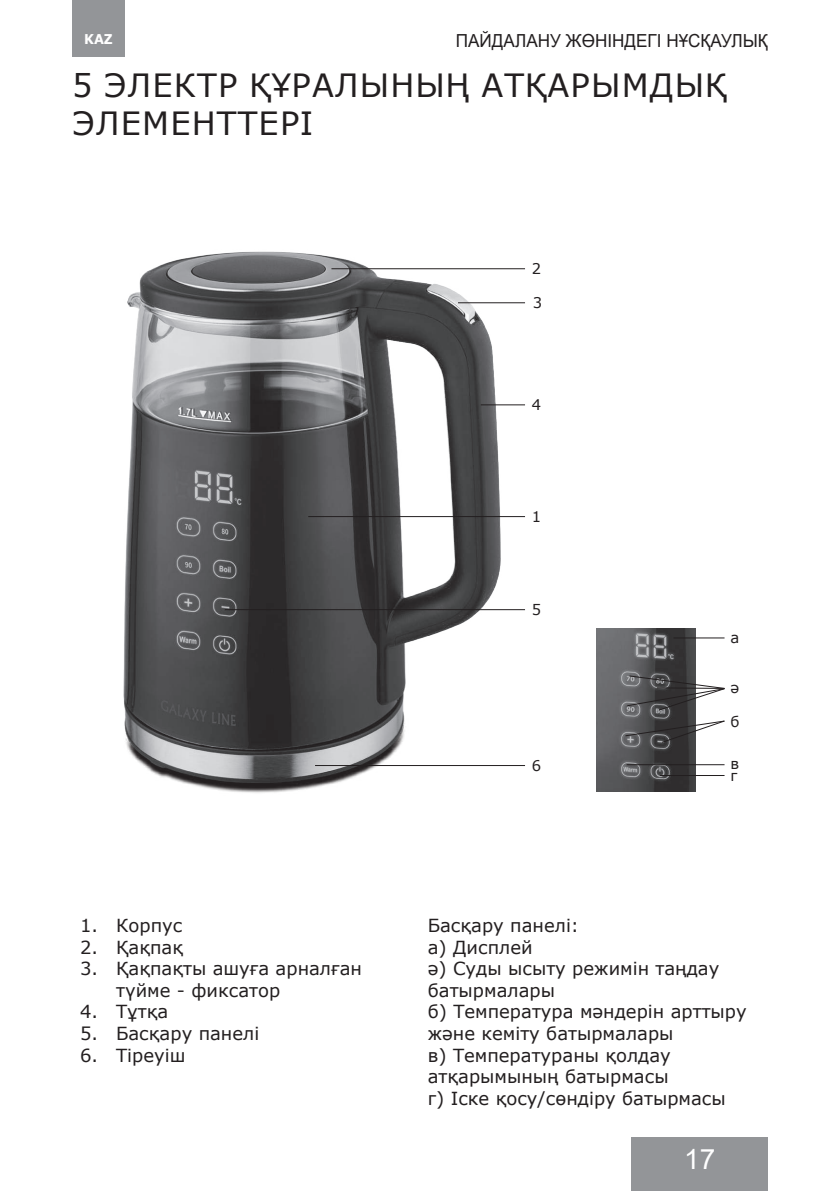
<style>
.page{position:relative;width:840px;height:1191px;background:#fff}
.page>*{position:absolute;margin:0;border:0;box-sizing:border-box;transform-origin:0 0}
.t1{font:32px/38.4px "Verdana";letter-spacing:.035em;color:#231f20}
.t2{font:28px "Arial";color:#fff}
.t3{font:18px/21.6px "Verdana";color:#231f20}
.t4{font:18px "Arial";color:#231f20;scale:.95 1}
.t5{font:14.8px/11.4px "Verdana";color:#231f20}
.t6{font:700 13.6px "Verdana";color:#fff;scale:.95 1}
</style>
<div class="page">
<div style="left:72px;top:0;width:53px;height:57px;background:#939598"></div>
<div style="left:631px;top:1137px;width:136px;height:54px;background:#939598"></div>
<img style="left:123px;top:251px;width:384px;height:542px">
<img style="left:596px;top:628px;width:98px;height:163px">
<hr style="left:331px;top:268px;width:193px;height:1px;background:#231f20">
<hr style="left:308px;top:516px;width:216px;height:1px;background:#231f20">
<hr style="left:458px;top:302px;width:66px;height:1px;background:#231f20">
<hr style="left:480px;top:404px;width:44px;height:1px;background:#231f20">
<hr style="left:225px;top:609px;width:299px;height:1px;background:#231f20">
<hr style="left:315px;top:765px;width:209px;height:1px;background:#231f20">
<hr style="left:659px;top:775px;width:65px;height:1px;background:#231f20">
<svg style="left:624px;top:720px;width:101px;height:23px"></svg>
<hr style="left:673px;top:637px;width:51px;height:1px;background:#231f20">
<hr style="left:626px;top:764px;width:98px;height:1px;background:#231f20">
<svg style="left:625px;top:675px;width:100px;height:36px"></svg>
<hr style="left:656px;top:687px;width:68px;height:2px;background:#231f20">
<p class="t4" style="left:455px;top:29px;width:330px">ПАЙДАЛАНУ ЖӨНІНДЕГІ НҰСҚАУЛЫҚ</p>
<h1 class="t1" style="left:72px;top:65px;width:656px">5 ЭЛЕКТР ҚҰРАЛЫНЫҢ АТҚАРЫМДЫҚ<br>ЭЛЕМЕНТТЕРІ</h1>
<p class="t6" style="left:84px;top:30px;width:32px">KAZ</p>
<p class="t5" style="left:531px;top:263px;width:11px">2</p>
<p class="t5" style="left:532px;top:297px;width:11px">3</p>
<p class="t5" style="left:531px;top:399px;width:11px">4</p>
<p class="t5" style="left:531px;top:511px;width:11px">1</p>
<p class="t3" style="left:80px;top:914px;width:104px">1. Корпус</p>
<p class="t3" style="left:80px;top:936px;width:104px">2. Қақпақ</p>
<p class="t3" style="left:116px;top:957px;width:247px;text-indent:-36px">3. Қақпақты ашуға арналған түйме - фиксатор</p>
<p class="t3" style="left:80px;top:1000px;width:90px">4. Тұтқа</p>
<p class="t3" style="left:80px;top:1022px;width:181px">5. Басқару панелі</p>
<p class="t3" style="left:80px;top:1044px;width:107px">6. Тіреуіш</p>
<p class="t5" style="left:531px;top:604px;width:11px">5</p>
<p class="t5" style="left:531px;top:759px;width:11px">6</p>
<p class="t5" style="left:730px;top:632px;width:10px">а</p>
<p class="t5" style="left:730px;top:682px;width:10px">ә</p>
<p class="t5" style="left:730px;top:715px;width:11px">б</p>
<p class="t5" style="left:730px;top:758px;width:10px">в г</p>
<p class="t3" style="left:427px;top:914px;width:320px">Басқару панелі:<br>а) Дисплей<br>ә) Суды ысыту режимін таңдау батырмалары<br>б) Температура мәндерін арттыру және кеміту батырмалары<br>в) Температураны қолдау атқарымының батырмасы<br>г) Іске қосу/сөндіру батырмасы</p>
<h2 class="t2" style="left:683px;top:1140px;width:33px">17</h2>
</div>
